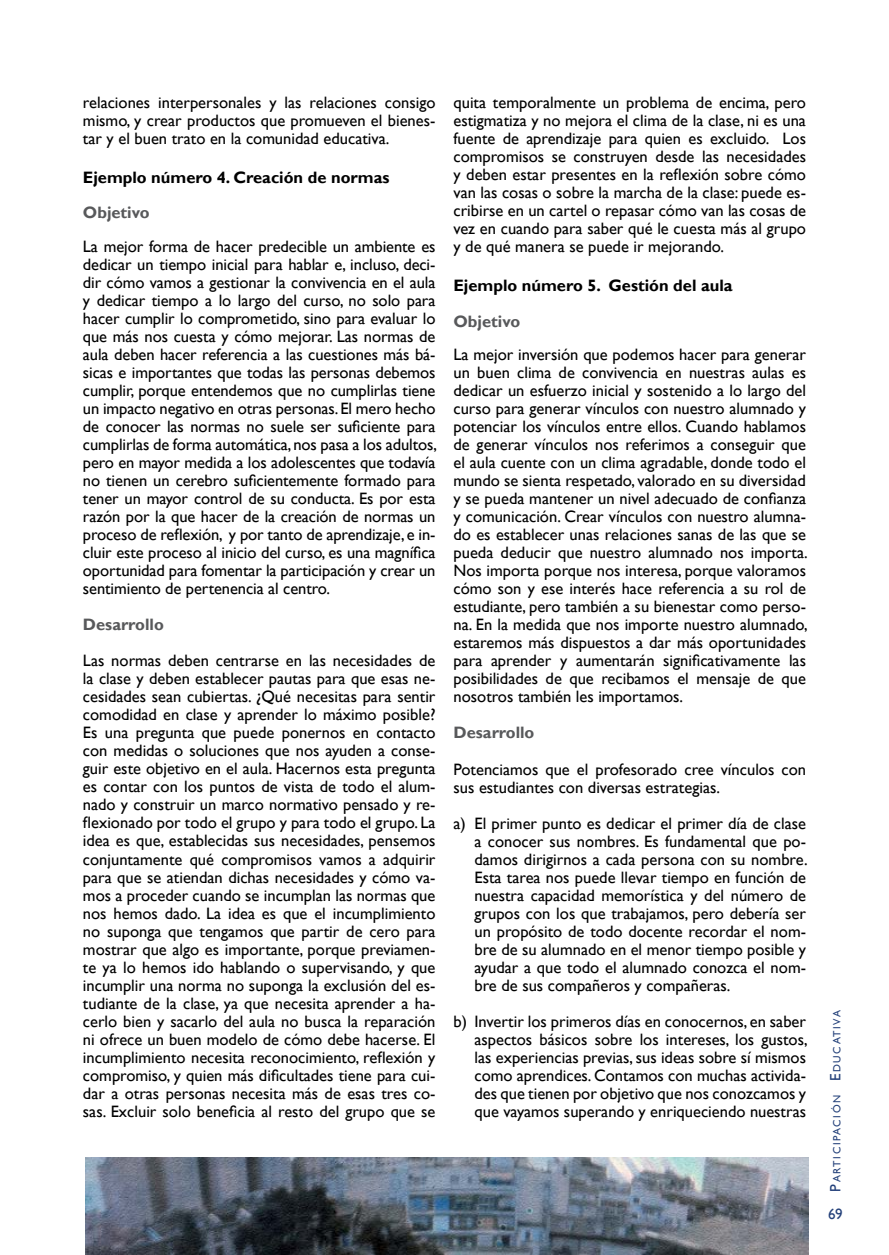
<style>
.page{position:relative;width:889px;height:1255px;background:#fff}
.page>*{position:absolute;margin:0;border:0;box-sizing:border-box;transform-origin:0 0}
.t1{font:16.5px/18px "Gill Sans";color:#000;text-align:justify}
.t2{font:700 16.5px "Gill Sans";color:#000}
.t3{font:700 16.5px "Gill Sans";color:#58595b}
.t4{font:15px "Gill Sans";color:#24417a}
.t5{font:10.5px "Gill Sans";letter-spacing:.155em;color:#24417a}
.s1{font-size:15px}
</style>
<div class="page">
<img style="left:85px;top:1157px;width:723px;height:97px">
<p class="t1" style="left:83px;top:94px;width:354px">relaciones interpersonales y las relaciones consigo mismo, y crear productos que promueven el bienes&shy;tar y el buen trato en la comunidad educativa.</p>
<p class="t2" style="left:83px;top:168px;width:308px">Ejemplo número 4. Creación de normas</p>
<p class="t3" style="left:83px;top:203px;width:68px">Objetivo</p>
<p class="t1" style="left:83px;top:238px;width:356px">La mejor forma de hacer predecible un ambiente es dedicar un tiempo inicial para hablar e, incluso, deci&shy;dir cómo vamos a gestionar la convivencia en el aula y dedicar tiempo a lo largo del curso, no solo para hacer cumplir lo comprometido, sino para evaluar lo que más nos cuesta y cómo mejorar. Las normas de aula deben hacer referencia a las cuestiones más bá&shy;sicas e importantes que todas las personas debemos cumplir, porque entendemos que no cumplirlas tiene un impacto negativo en otras personas. El mero hecho de conocer las normas no suele ser suficiente para cumplirlas de forma automática, nos pasa a los adultos, pero en mayor medida a los adolescentes que todavía no tienen un cerebro suficientemente formado para tener un mayor control de su conducta. Es por esta razón por la que hacer de la creación de normas un proceso de reflexión, y por tanto de aprendizaje, e in&shy;cluir este proceso al inicio del curso, es una magnífica oportunidad para fomentar la participación y crear un sentimiento de pertenencia al centro.</p>
<p class="t3" style="left:83px;top:615px;width:82px">Desarrollo</p>
<p class="t1" style="left:83px;top:652px;width:354px">Las normas deben centrarse en las necesidades de la clase y deben establecer pautas para que esas ne&shy;cesidades sean cubiertas. ¿Qué necesitas para sentir comodidad en clase y aprender lo máximo posible?<br>Es una pregunta que puede ponernos en contacto con medidas o soluciones que nos ayuden a conse&shy;guir este objetivo en el aula. Hacernos esta pregunta es contar con los puntos de vista de todo el alum&shy;nado y construir un marco normativo pensado y re&shy;flexionado por todo el grupo y para todo el grupo. La idea es que, establecidas sus necesidades, pensemos conjuntamente qué compromisos vamos a adquirir para que se atiendan dichas necesidades y cómo va&shy;mos a proceder cuando se incumplan las normas que nos hemos dado. La idea es que el incumplimiento no suponga que tengamos que partir de cero para mostrar que algo es importante, porque previamen&shy;te ya lo hemos ido hablando o supervisando, y que incumplir una norma no suponga la exclusión del es&shy;tudiante de la clase, ya que necesita aprender a ha&shy;cerlo bien y sacarlo del aula no busca la reparación ni ofrece un buen modelo de cómo debe hacerse. El incumplimiento necesita reconocimiento, reflexión y compromiso, y quien más dificultades tiene para cui&shy;dar a otras personas necesita más de esas tres co&shy;sas. Excluir solo beneficia al resto del grupo que se</p>
<p class="t1" style="left:453px;top:94px;width:354px">quita temporalmente un problema de encima, pero estigmatiza y no mejora el clima de la clase, ni es una fuente de aprendizaje para quien es excluido. Los compromisos se construyen desde las necesidades y deben estar presentes en la reflexión sobre cómo van las cosas o sobre la marcha de la clase: puede es&shy;cribirse en un cartel o repasar cómo van las cosas de vez en cuando para saber qué le cuesta más al grupo y de qué manera se puede ir mejorando.</p>
<p class="t2" style="left:453px;top:276px;width:281px">Ejemplo número 5. Gestión del aula</p>
<p class="t3" style="left:453px;top:311px;width:68px">Objetivo</p>
<p class="t1" style="left:453px;top:346px;width:356px">La mejor inversión que podemos hacer para generar un buen clima de convivencia en nuestras aulas es dedicar un esfuerzo inicial y sostenido a lo largo del curso para generar vínculos con nuestro alumnado y potenciar los vínculos entre ellos. Cuando hablamos de generar vínculos nos referimos a conseguir que el aula cuente con un clima agradable, donde todo el mundo se sienta respetado, valorado en su diversidad y se pueda mantener un nivel adecuado de confianza y comunicación. Crear vínculos con nuestro alumna&shy;do es establecer unas relaciones sanas de las que se pueda deducir que nuestro alumnado nos importa.<br>Nos importa porque nos interesa, porque valoramos cómo son y ese interés hace referencia a su rol de estudiante, pero también a su bienestar como perso&shy;na. En la medida que nos importe nuestro alumnado, estaremos más dispuestos a dar más oportunidades para aprender y aumentarán significativamente las posibilidades de que recibamos el mensaje de que nosotros también les importamos.</p>
<p class="t3" style="left:453px;top:723px;width:82px">Desarrollo</p>
<p class="t1" style="left:453px;top:760px;width:354px">Potenciamos que el profesorado cree vínculos con sus estudiantes con diversas estrategias.</p>
<p class="t1" style="left:474px;top:814px;width:335px;text-indent:-21px">a) El primer punto es dedicar el primer día de clase a conocer sus nombres. Es fundamental que po&shy;damos dirigirnos a cada persona con su nombre.<br>Esta tarea nos puede llevar tiempo en función de nuestra capacidad memorística y del número de grupos con los que trabajamos, pero debería ser un propósito de todo docente recordar el nom&shy;bre de su alumnado en el menor tiempo posible y ayudar a que todo el alumnado conozca el nom&shy;bre de sus compañeros y compañeras.</p>
<p class="t1" style="left:474px;top:1012px;width:335px;text-indent:-21px">b) Invertir los primeros días en conocernos, en saber aspectos básicos sobre los intereses, los gustos, las experiencias previas, sus ideas sobre sí mismos como aprendices. Contamos con muchas activida&shy;des que tienen por objetivo que nos conozcamos y que vayamos superando y enriqueciendo nuestras</p>
<p class="t5" style="left:831px;top:1191px;width:183px;rotate:-90deg"><span class="s1">P</span>articipación <span class="s1">E</span>ducativa</p>
<p class="t4" style="left:828px;top:1204px;width:16px">69</p>
</div>
